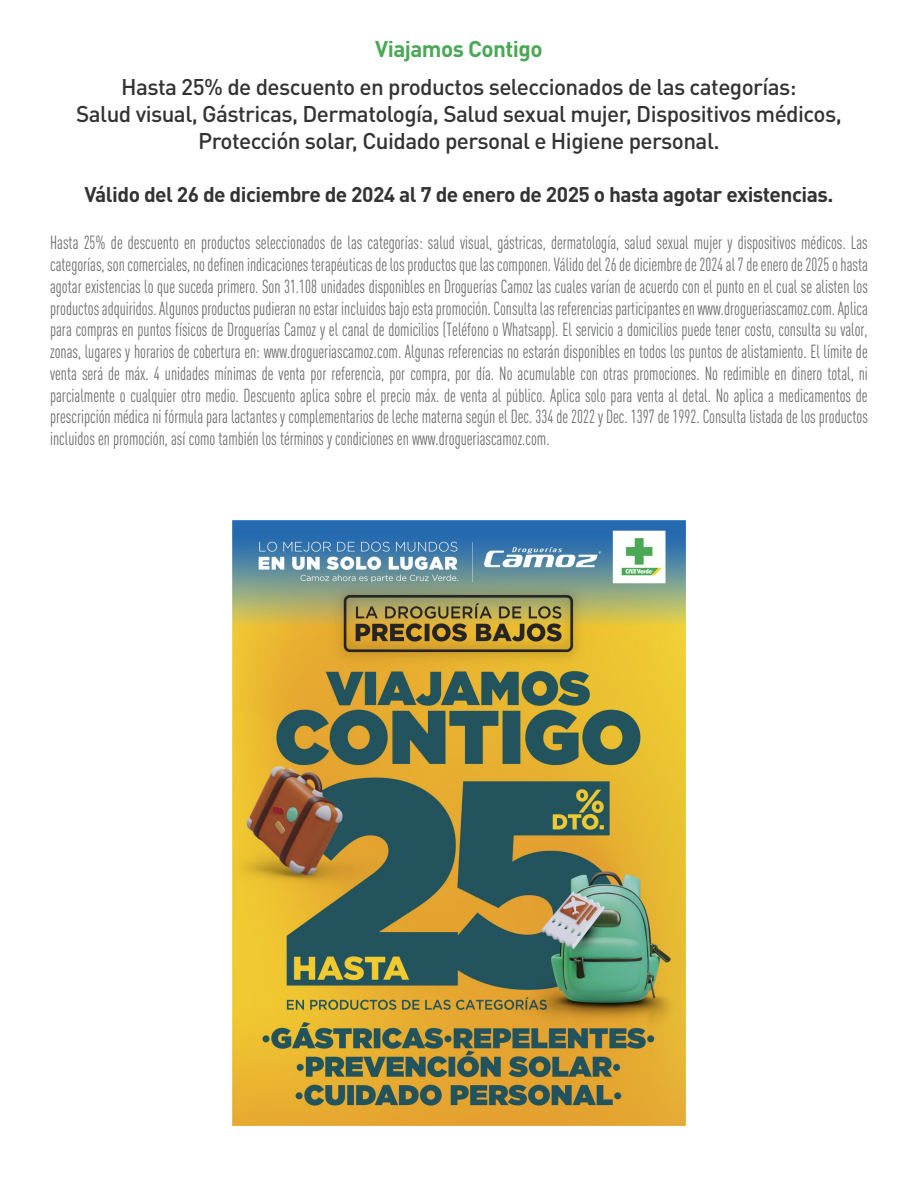
<style>
.page{position:relative;width:918px;height:1188px;background:#fff}
.page>*{position:absolute;margin:0;border:0;box-sizing:border-box;transform-origin:0 0}
.t1{font:500 22.5px/27px "DIN Pro";letter-spacing:-.025em;color:#333;text-align:center}
.t2{font:700 22.5px "DIN Pro";letter-spacing:-.025em;color:#4ba856}
.t3{font:700 21px "DIN Pro";letter-spacing:-.025em;color:#333}
.t4{font:18.75px/21.8px "DIN Cond";color:#6d6e70;text-align:justify;scale:.88 1}
</style>
<div class="page">
<img style="left:232px;top:520px;width:454px;height:606px">
<p class="t2" style="left:375px;top:34px;width:169px">Viajamos Contigo</p>
<p class="t1" style="left:76px;top:73px;width:767px">Hasta 25% de descuento en productos seleccionados de las categorías:<br>Salud visual, Gástricas, Dermatología, Salud sexual mujer, Dispositivos médicos,<br>Protección solar, Cuidado personal e Higiene personal.</p>
<p class="t3" style="left:84px;top:180px;width:751px">Válido del 26 de diciembre de 2024 al 7 de enero de 2025 o hasta agotar existencias.</p>
<p class="t4" style="left:50px;top:232px;width:931px">Hasta 25% de descuento en productos seleccionados de las categorías: salud visual, gástricas, dermatología, salud sexual mujer y dispositivos médicos. Las categorías, son comerciales, no definen indicaciones terapéuticas de los productos que las componen. Válido del 26 de diciembre de 2024 al 7 de enero de 2025 o hasta agotar existencias lo que suceda primero. Son 31.108 unidades disponibles en Droguerías Camoz las cuales varían de acuerdo con el punto en el cual se alisten los productos adquiridos. Algunos productos pudieran no estar incluidos bajo esta promoción. Consulta las referencias participantes en www.drogueriascamoz.com. Aplica para compras en puntos físicos de Droguerías Camoz y el canal de domicilios (Teléfono o Whatsapp). El servicio a domicilios puede tener costo, consulta su valor, zonas, lugares y horarios de cobertura en: www.drogueriascamoz.com. Algunas referencias no estarán disponibles en todos los puntos de alistamiento. El límite de venta será de máx. 4 unidades mínimas de venta por referencia, por compra, por día. No acumulable con otras promociones. No redimible en dinero total, ni parcialmente o cualquier otro medio. Descuento aplica sobre el precio máx. de venta al público. Aplica solo para venta al detal. No aplica a medicamentos de prescripción médica ni fórmula para lactantes y complementarios de leche materna según el Dec. 334 de 2022 y Dec. 1397 de 1992. Consulta listada de los productos incluidos en promoción, así como también los términos y condiciones en www.drogueriascamoz.com.</p>
</div>
